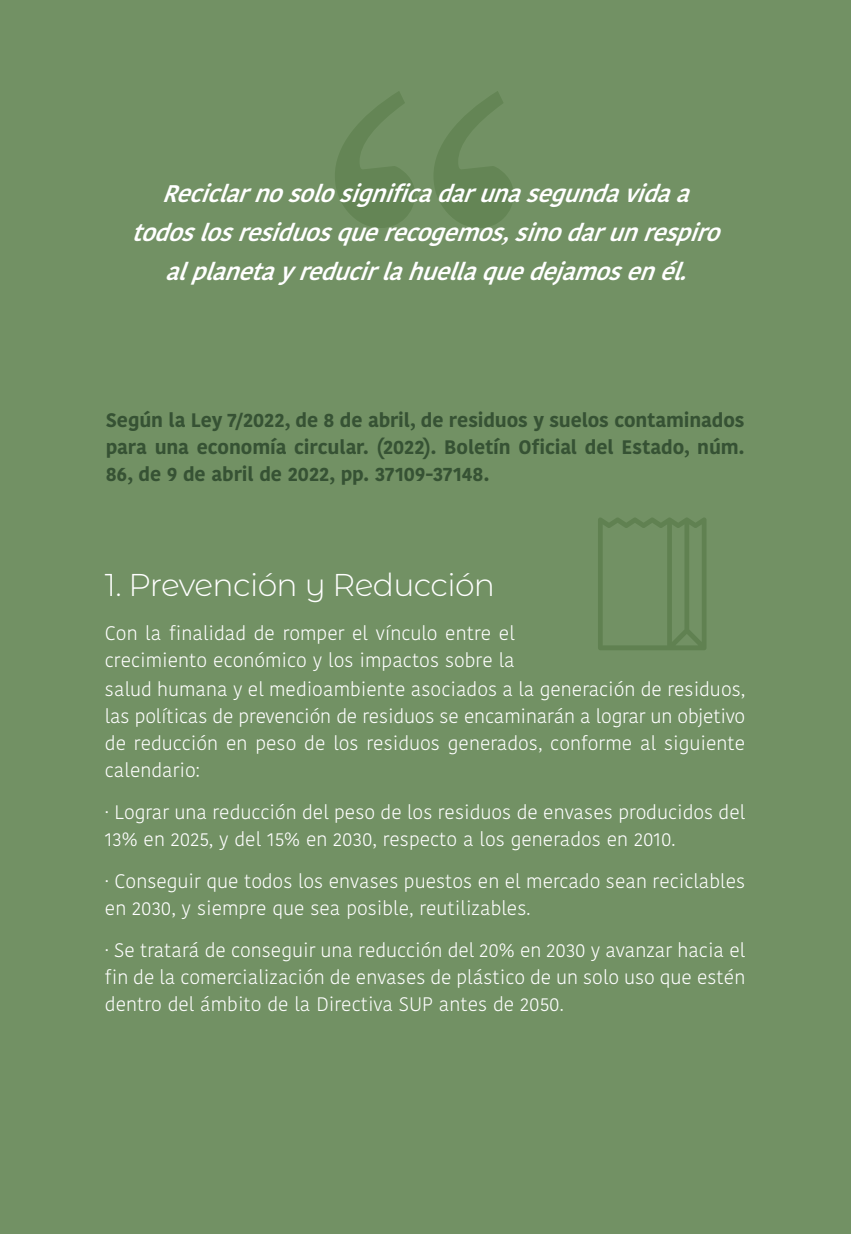
<style>
.page{position:relative;width:851px;height:1234px;background:#fff}
.page>*{position:absolute;margin:0;border:0;box-sizing:border-box;transform-origin:0 0}
.t1{font:300 31.5px "Montserrat Alternates";letter-spacing:-.02em;color:#fff}
.t2{font:italic 600 24px/39px "Kohinoor Telugu";color:#fff;text-align:center}
.t3{font:300 19.5px/27px "Kohinoor Telugu";color:#fff}
.t4{font:700 19.5px/27px "Kohinoor Telugu";color:#365234;text-align:justify}
</style>
<div class="page">
<div style="left:0;top:0;width:850px;height:1233px;background:#729164"></div>
<p class="t2" style="left:132px;top:174px;width:604px">Reciclarnosolosignificadarunasegundavidaa todoslosresiduosquerecogemos,sinodarunrespiro alplanetayreducirlahuellaquedejamosenél.</p>
<p class="t4" style="left:106px;top:407px;width:640px">Según la Ley 7/2022, de 8 de abril, de residuos y suelos contaminados para una economía circular. (2022). Boletín Oficial del Estado, núm.<br>86, de 9 de abril de 2022, pp. 37109-37148.</p>
<h1 class="t1" style="left:105px;top:563px;width:391px">1. Prevención y Reducción</h1>
<p class="t3" style="left:105px;top:620px;width:411px">Con la finalidad de romper el vínculo entre el crecimiento económico y los impactos sobre la</p>
<p class="t3" style="left:105px;top:675px;width:641px;text-align:justify">salud humana y el medioambiente asociados a la generación de residuos, las políticas de prevención de residuos se encaminarán a lograr un objetivo de reducción en peso de los residuos generados, conforme al siguiente calendario:</p>
<p class="t3" style="left:105px;top:798px;width:641px">· Lograr una reducción del peso de los residuos de envases producidos del<br>13% en 2025, y del 15% en 2030, respecto a los generados en 2010.</p>
<p class="t3" style="left:105px;top:867px;width:641px">· Conseguir que todos los envases puestos en el mercado sean reciclables en 2030, y siempre que sea posible, reutilizables.</p>
<p class="t3" style="left:105px;top:936px;width:641px;text-align:justify">· Se tratará de conseguir una reducción del 20% en 2030 y avanzar hacia el fin de la comercialización de envases de plástico de un solo uso que estén dentro del ámbito de la Directiva SUP antes de 2050.</p>
</div>
